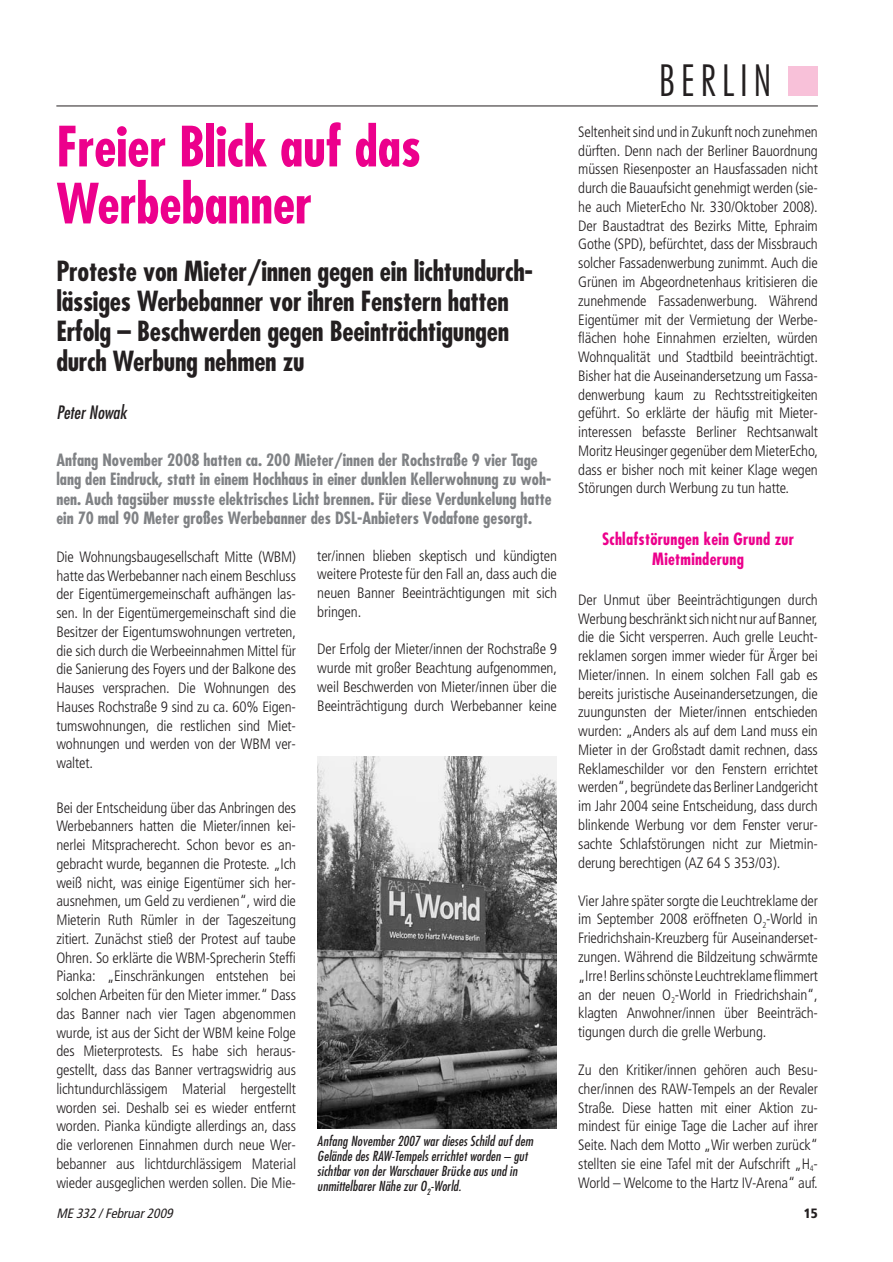
<style>
.page{position:relative;width:893px;height:1262px;background:#fff}
.page>*{position:absolute;margin:0;border:0;box-sizing:border-box;transform-origin:0 0}
.t1{font:700 condensed 54px/57px "Futura";letter-spacing:-.005em;color:#ec008c}
.t2{font:300 condensed 42px "Futura";letter-spacing:.15em;color:#231f20;scale:.96 1}
.t3{font:700 condensed 27px/30px "Futura";letter-spacing:-.01em;color:#231f20}
.t4{font:italic condensed 18px "Futura";color:#231f20}
.t5{font:700 condensed 16.5px/19.5px "Futura";color:#808285}
.t6{font:700 condensed 16.5px/19.5px "Futura";letter-spacing:.015em;color:#ec008c;text-align:center}
.t7{font:300 condensed 15px/18.8px "Frutiger";letter-spacing:-.01em;color:#231f20;text-align:justify}
.t8{font:italic condensed 13.5px/15px "Futura";letter-spacing:.01em;color:#231f20}
.t9{font:italic condensed 13.5px "Frutiger";color:#231f20}
.t10{font:900 condensed 13.5px "Frutiger";color:#231f20}
</style>
<div class="page">
<div style="left:788px;top:66px;width:29px;height:30px;background:#f8c1d9"></div>
<hr style="left:56px;top:106px;width:761px;height:1px;background:#231f20">
<img style="left:317px;top:756px;width:240px;height:372px">
<h1 class="t1" style="left:56px;top:123px;width:366px">Freier Blick auf das<br>Werbebanner</h1>
<h3 class="t3" style="left:56px;top:258px;width:478px">Proteste von Mieter/innen gegen ein lichtundurch&shy;lässiges Werbebanner vor ihren Fenstern hatten Erfolg – Beschwerden gegen Beeinträchtigungen durch Werbung nehmen zu</h3>
<p class="t4" style="left:56px;top:404px;width:72px">Peter Nowak</p>
<p class="t5" style="left:56px;top:451px;width:497px">Anfang November 2008 hatten ca. 200 Mieter/innen der Rochstraße 9 vier Tage lang den Eindruck, statt in einem Hochhaus in einer dunklen Kellerwohnung zu woh&shy;nen. Auch tagsüber musste elektrisches Licht brennen. Für diese Verdunkelung hatte ein 70 mal 90 Meter großes Werbebanner des DSL-Anbieters Vodafone gesorgt.</p>
<p class="t7" style="left:56px;top:548px;width:241px">Die Wohnungsbaugesellschaft Mitte (WBM) hatte das Werbebanner nach einem Beschluss der Eigentümergemeinschaft aufhängen las&shy;sen. In der Eigentümergemeinschaft sind die Besitzer der Eigentumswohnungen vertreten, die sich durch die Werbeeinnahmen Mittel für die Sanierung des Foyers und der Balkone des Hauses versprachen. Die Wohnungen des Hauses Rochstraße 9 sind zu ca. 60% Eigen&shy;tumswohnungen, die restlichen sind Miet&shy;wohnungen und werden von der WBM ver&shy;waltet.</p>
<p class="t7" style="left:56px;top:799px;width:241px">Bei der Entscheidung über das Anbringen des Werbebanners hatten die Mieter/innen kei&shy;nerlei Mitspracherecht. Schon bevor es an&shy;gebracht wurde, begannen die Proteste. „Ich weiß nicht, was einige Eigentümer sich her&shy;ausnehmen, um Geld zu verdienen“, wird die Mieterin Ruth Rümler in der Tageszeitung zitiert. Zunächst stieß der Protest auf taube Ohren. So erklärte die WBM-Sprecherin Steffi Pianka: „Einschränkungen entstehen bei solchen Arbeiten für den Mieter immer.“ Dass das Banner nach vier Tagen abgenommen wurde, ist aus der Sicht der WBM keine Folge des Mieterprotests. Es habe sich heraus&shy;gestellt, dass das Banner vertragswidrig aus lichtundurchlässigem Material hergestellt worden sei. Deshalb sei es wieder entfernt worden. Pianka kündigte allerdings an, dass die verlorenen Einnahmen durch neue Wer&shy;bebanner aus lichtdurchlässigem Material wieder ausgeglichen werden sollen. Die Mie-</p>
<p class="t7" style="left:317px;top:547px;width:241px">ter/innen blieben skeptisch und kündigten weitere Proteste für den Fall an, dass auch die neuen Banner Beeinträchtigungen mit sich bringen.</p>
<p class="t7" style="left:317px;top:641px;width:241px">Der Erfolg der Mieter/innen der Rochstraße 9 wurde mit großer Beachtung aufgenommen, weil Beschwerden von Mieter/innen über die Beeinträchtigung durch Werbebanner keine</p>
<p class="t8" style="left:317px;top:1134px;width:217px">Anfang November 2007 war dieses Schild auf dem Gelände des RAW-Tempels errichtet worden – gut sichtbar von der Warschauer Brücke aus und in unmittelbarer Nähe zur O<sub>2</sub>-World.</p>
<h2 class="t2" style="left:659px;top:62px;width:118px">BERLIN</h2>
<p class="t7" style="left:578px;top:124px;width:241px">Seltenheit sind und in Zukunft noch zunehmen dürften. Denn nach der Berliner Bauordnung müssen Riesenposter an Hausfassaden nicht durch die Bauaufsicht genehmigt werden (sie&shy;he auch MieterEcho Nr. 330/Oktober 2008).<br>Der Baustadtrat des Bezirks Mitte, Ephraim Gothe (SPD), befürchtet, dass der Missbrauch solcher Fassadenwerbung zunimmt. Auch die Grünen im Abgeordnetenhaus kritisieren die zunehmende Fassadenwerbung. Während Eigentümer mit der Vermietung der Werbe&shy;flächen hohe Einnahmen erzielten, würden Wohnqualität und Stadtbild beeinträchtigt.<br>Bisher hat die Auseinandersetzung um Fassa&shy;denwerbung kaum zu Rechtsstreitigkeiten geführt. So erklärte der häufig mit Mieter&shy;interessen befasste Berliner Rechtsanwalt Moritz Heusinger gegenüber dem MieterEcho, dass er bisher noch mit keiner Klage wegen Störungen durch Werbung zu tun hatte.</p>
<p class="t6" style="left:602px;top:530px;width:193px">Schlafstörungen kein Grund zur<br>Mietminderung</p>
<p class="t7" style="left:578px;top:591px;width:241px">Der Unmut über Beeinträchtigungen durch Werbung beschränkt sich nicht nur auf Banner, die die Sicht versperren. Auch grelle Leucht&shy;reklamen sorgen immer wieder für Ärger bei Mieter/innen. In einem solchen Fall gab es bereits juristische Auseinandersetzungen, die zuungunsten der Mieter/innen entschieden wurden: „Anders als auf dem Land muss ein Mieter in der Großstadt damit rechnen, dass Reklameschilder vor den Fenstern errichtet werden“, begründete das Berliner Landgericht im Jahr 2004 seine Entscheidung, dass durch blinkende Werbung vor dem Fenster verur&shy;sachte Schlafstörungen nicht zur Mietmin&shy;derung berechtigen (AZ 64 S 353/03).</p>
<p class="t7" style="left:578px;top:892px;width:241px">Vier Jahre später sorgte die Leuchtreklame der im September 2008 eröffneten O<sub>2</sub>-World in Friedrichshain-Kreuzberg für Auseinanderset&shy;zungen. Während die Bildzeitung schwärmte „Irre! Berlins schönste Leuchtreklame flimmert an der neuen O<sub>2</sub>-World in Friedrichshain“, klagten Anwohner/innen über Beeinträch&shy;tigungen durch die grelle Werbung.</p>
<p class="t7" style="left:578px;top:1061px;width:241px">Zu den Kritiker/innen gehören auch Besu&shy;cher/innen des RAW-Tempels an der Revaler Straße. Diese hatten mit einer Aktion zu&shy;mindest für einige Tage die Lacher auf ihrer Seite. Nach dem Motto „Wir werben zurück“ stellten sie eine Tafel mit der Aufschrift „H<sub>4</sub>- World – Welcome to the Hartz IV-Arena“ auf.</p>
<p class="t9" style="left:56px;top:1208px;width:120px">ME 332 / Februar2009</p>
<p class="t10" style="left:803px;top:1208px;width:15px">15</p>
</div>
